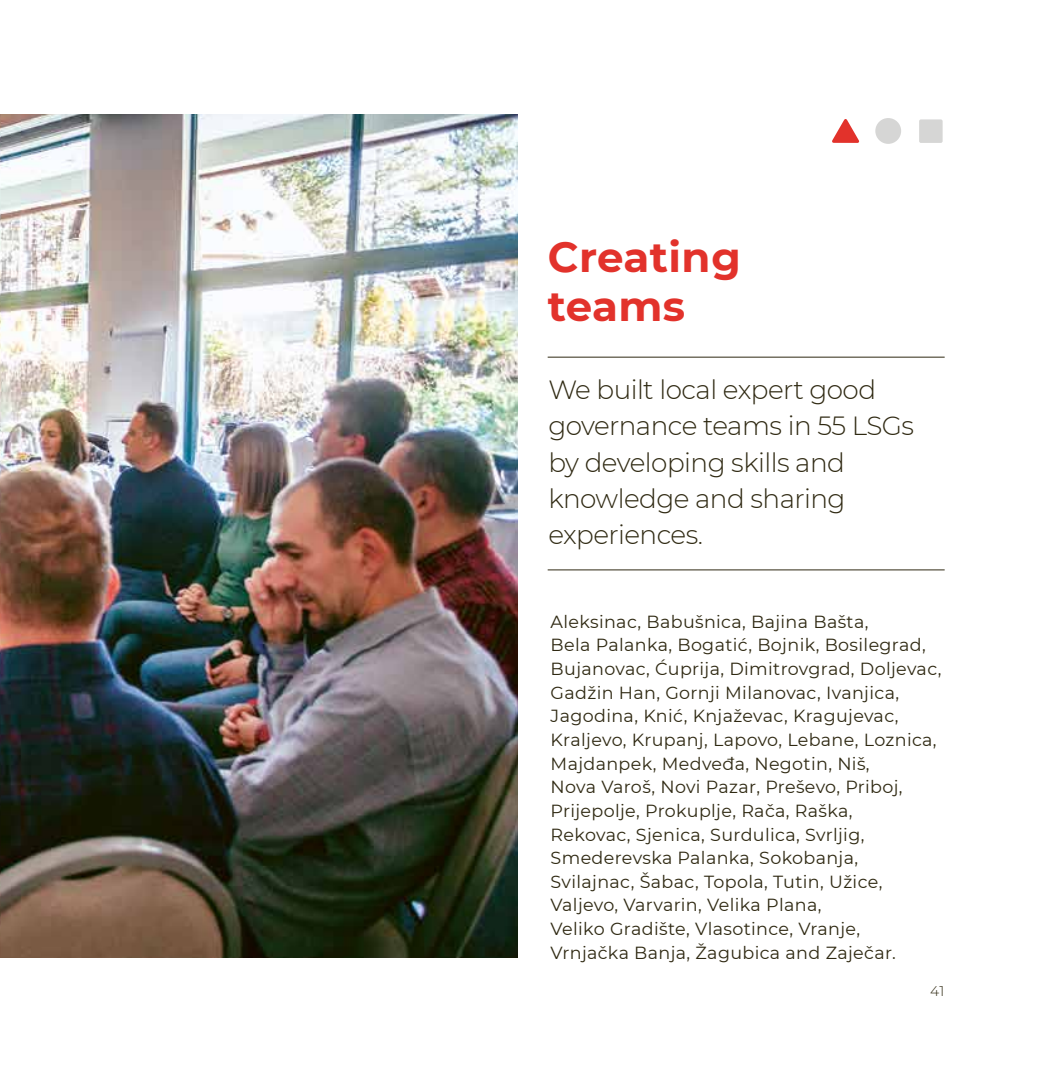
<style>
.page{position:relative;width:1057px;height:1072px;background:#fff}
.page>*{position:absolute;margin:0;border:0;box-sizing:border-box;transform-origin:0 0}
.t1{font:700 42px/49px "Montserrat";letter-spacing:.01em;color:#e2322b}
.t2{font:300 26.25px/36.2px "Montserrat";letter-spacing:-.02em;color:#2f2912}
.t3{font:17.5px/23.6px "Montserrat";letter-spacing:.02em;color:#2f2912}
.t4{font:300 14px "Montserrat";color:#2f2912}
</style>
<div class="page">
<hr style="left:547px;top:357px;width:397px;height:1px;background:#2f2912">
<hr style="left:547px;top:569px;width:397px;height:1px;background:#2f2912">
<div style="left:875px;top:118px;width:26px;height:26px;background:#d6d6d5;border-radius:50%"></div>
<div style="left:919px;top:119px;width:23px;height:24px;background:#d6d6d5;border-radius:2px"></div>
<svg style="left:832px;top:119px;width:27px;height:24px"></svg>
<img style="left:0;top:114px;width:517px;height:843px">
<h1 class="t1" style="left:548px;top:231px;width:194px">Creating teams</h1>
<h2 class="t2" style="left:548px;top:370px;width:367px">We built local expert good governance teams in 55 LSGs by developing skills and knowledge and sharing experiences.</h2>
<p class="t3" style="left:550px;top:609px;width:392px">Aleksinac, Babušnica, Bajina Bašta,<br>Bela Palanka, Bogatić, Bojnik, Bosilegrad, Bujanovac, Ćuprija, Dimitrovgrad, Doljevac, Gadžin Han, Gornji Milanovac, Ivanjica, Jagodina, Knić, Knjaževac, Kragujevac, Kraljevo, Krupanj, Lapovo, Lebane, Loznica, Majdanpek, Medveđa, Negotin, Niš,<br>Nova Varoš, Novi Pazar, Preševo, Priboj, Prijepolje, Prokuplje, Rača, Raška,<br>Rekovac, Sjenica, Surdulica, Svrljig, Smederevska Palanka, Sokobanja, Svilajnac, Šabac, Topola, Tutin, Užice, Valjevo, Varvarin, Velika Plana,<br>Veliko Gradište, Vlasotince, Vranje, Vrnjačka Banja, Žagubica and Zaječar.</p>
<p class="t4" style="left:930px;top:981px;width:16px">41</p>
</div>
